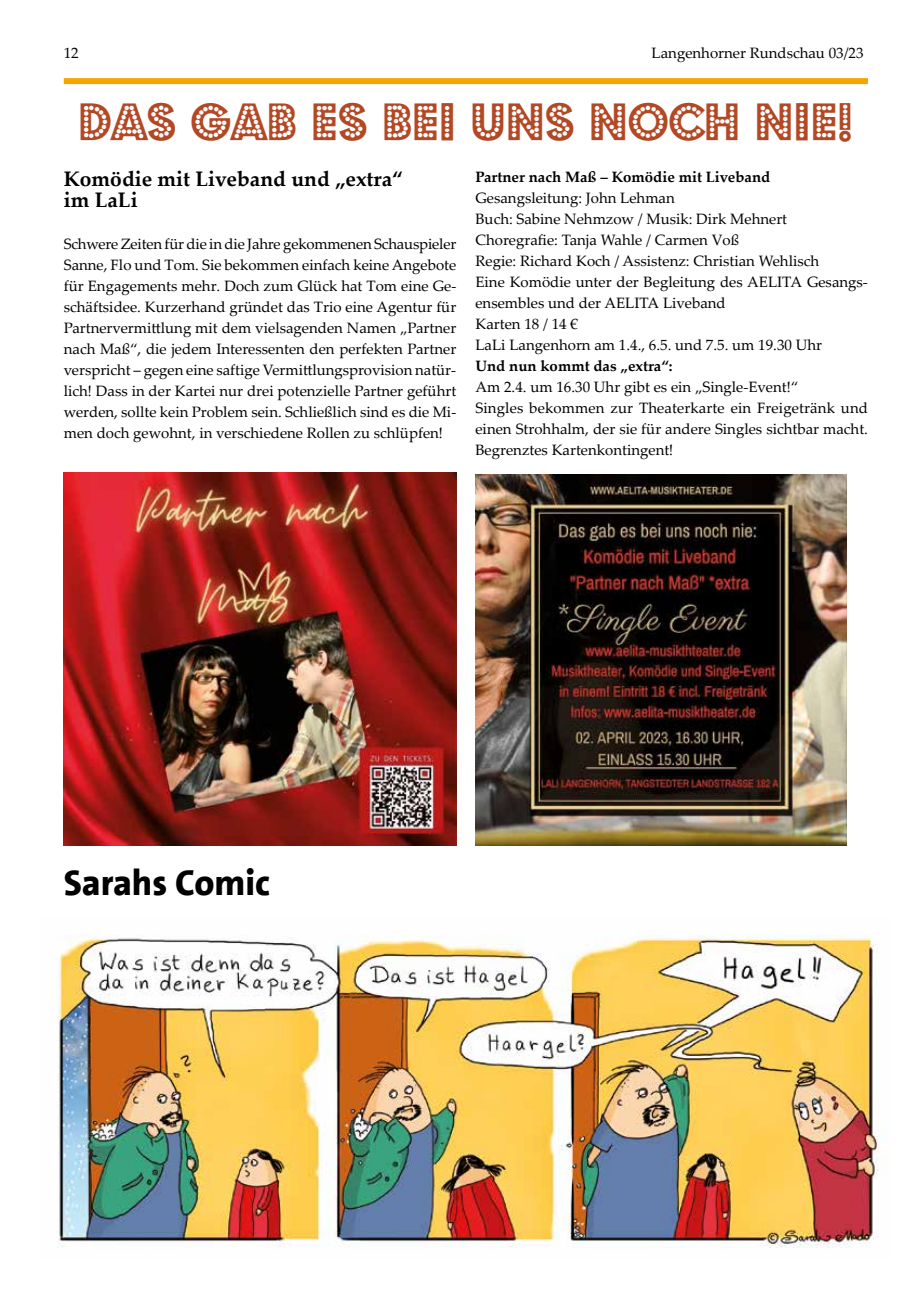
<style>
.page{position:relative;width:919px;height:1289px;background:#fff}
.page>*{position:absolute;margin:0;border:0;box-sizing:border-box;transform-origin:0 0}
.t1{font:45px "Budmo Jiggler";color:#b34824}
.t2{font:800 36px "SPD The Sans";color:#000}
.t3{font:700 21px/21px "Palatino Linotype";color:#000}
.t4{font:15px/21px "Palatino Linotype";color:#000}
.t5{font:700 15px "Palatino Linotype";color:#000}
</style>
<div class="page">
<div style="left:64px;top:78px;width:803px;height:6px;background:#f4a500"></div>
<img style="left:475px;top:474px;width:371px;height:371px">
<img style="left:64px;top:473px;width:392px;height:372px">
<img style="left:57px;top:935px;width:822px;height:313px">
<p class="t4" style="left:64px;top:42px;width:16px">12</p>
<p class="t4" style="left:651px;top:42px;width:213px">Langenhorner Rundschau 03/23</p>
<h1 class="t1" style="left:79px;top:98px;width:774px">DAS GAB ES BEI UNS NOCH NIE!</h1>
<h3 class="t3" style="left:64px;top:168px;width:340px">Komödie mit Liveband und „extra“ im LaLi</h3>
<p class="t4" style="left:64px;top:233px;width:394px;text-align:justify">Schwere Zeiten für die in die Jahre gekommenen Schauspieler Sanne, Flo und Tom. Sie bekommen einfach keine Angebote für Engagements mehr. Doch zum Glück hat Tom eine Ge&shy;schäftsidee. Kurzerhand gründet das Trio eine Agentur für Partnervermittlung mit dem vielsagenden Namen „Partner nach Maß“, die jedem Interessenten den perfekten Partner verspricht – gegen eine saftige Vermittlungsprovision natür&shy;lich! Dass in der Kartei nur drei potenzielle Partner geführt werden, sollte kein Problem sein. Schließlich sind es die Mi&shy;men doch gewohnt, in verschiedene Rollen zu schlüpfen!</p>
<p class="t5" style="left:475px;top:166px;width:296px">Partner nach Maß – Komödie mit Liveband</p>
<p class="t4" style="left:475px;top:187px;width:394px">Gesangsleitung: John Lehman<br>Buch: Sabine Nehmzow / Musik: Dirk Mehnert Choregrafie: Tanja Wahle / Carmen Voß<br>Regie: Richard Koch / Assistenz: Christian Wehlisch<br>Eine Komödie unter der Begleitung des AELITA Gesangs&shy;ensembles und der AELITA Liveband<br>Karten 18 / 14 €<br>LaLi Langenhorn am 1.4., 6.5. und 7.5. um 19.30 Uhr</p>
<p class="t5" style="left:475px;top:355px;width:199px">Und nun kommt das „extra“:</p>
<p class="t4" style="left:475px;top:376px;width:394px">Am 2.4. um 16.30 Uhr gibt es ein „Single-Event!“<br>Singles bekommen zur Theaterkarte ein Freigetränk und einen Strohhalm, der sie für andere Singles sichtbar macht.<br>Begrenztes Kartenkontingent!</p>
<h2 class="t2" style="left:64px;top:859px;width:208px">Sarahs Comic</h2>
</div>
